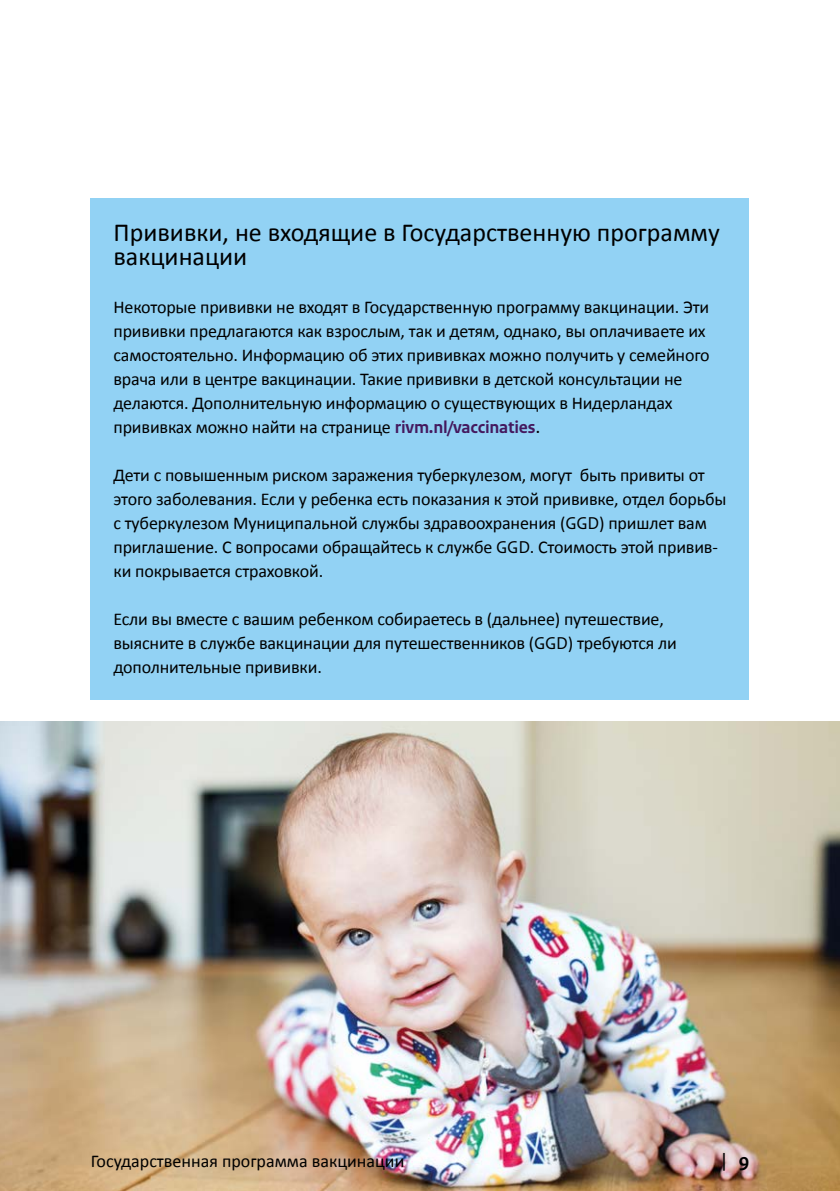
<style>
.page{position:relative;width:840px;height:1191px;background:#fff}
.page>*{position:absolute;margin:0;border:0;box-sizing:border-box;transform-origin:0 0}
.Kadertekst_kop{font:26px/24px "Calibri";color:#000}
.t1{font:20px "Calibri";color:#000}
.Kadertekst{font:18px/24px "Calibri";letter-spacing:-.01em;color:#000}
.s1{font-family:"Rijksoverheid Sans Text";font-weight:700;color:#44195e}
.s2{font-size:20px}
.s3{font-family:"Rijksoverheid Sans Text"}
.s4{font-family:"Rijksoverheid Sans Text";font-weight:700}
</style>
<div class="page">
<img style="left:0;top:721px;width:839px;height:470px">
<div style="left:91px;top:199px;width:657px;height:95px;background:#92d2f4"></div>
<div style="left:91px;top:277px;width:657px;height:183px;background:#92d2f4"></div>
<div style="left:91px;top:445px;width:657px;height:183px;background:#92d2f4"></div>
<div style="left:91px;top:589px;width:657px;height:111px;background:#92d2f4"></div>
<h2 class="Kadertekst_kop" style="left:113px;top:220px;width:607px">Прививки, не входящие в Государственную программу вакцинации</h2>
<p class="Kadertekst" style="left:113px;top:295px;width:597px">Некоторые прививки не входят в Государственную программу вакцинации. Эти прививки предлагаются как взрослым, так и детям, однако, вы оплачиваете их самостоятельно. Информацию об этих прививках можно получить у семейного врача или в центре вакцинации. Такие прививки в детской консультации не делаются. Дополнительную информацию о существующих в Нидерландах прививках можно найти на странице <span class="s1">rivm.nl/vaccinaties</span><span class="s2">.</span></p>
<p class="Kadertekst" style="left:113px;top:463px;width:614px">Дети с повышенным риском заражения туберкулезом, могут быть привиты от этого заболевания. Если у ребенка есть показания к этой прививке, отдел борьбы с туберкулезом Муниципальной службы здравоохранения (<span class="s3">GGD</span>) пришлет вам приглашение. С вопросами обращайтесь к службе <span class="s3">GGD</span>. Стоимость этой привив&shy;ки покрывается страховкой.</p>
<p class="Kadertekst" style="left:113px;top:607px;width:564px">Если вы вместе с вашим ребенком собираетесь в (дальнее) путешествие, выясните в службе вакцинации для путешественников (<span class="s3">GGD</span>) требуются ли дополнительные прививки.</p>
<p class="Kadertekst" style="left:91px;top:1149px;width:315px">Государственная программа вакцинации</p>
<p class="t1" style="left:719px;top:1148px;width:31px">| <span class="s4">9</span></p>
</div>
